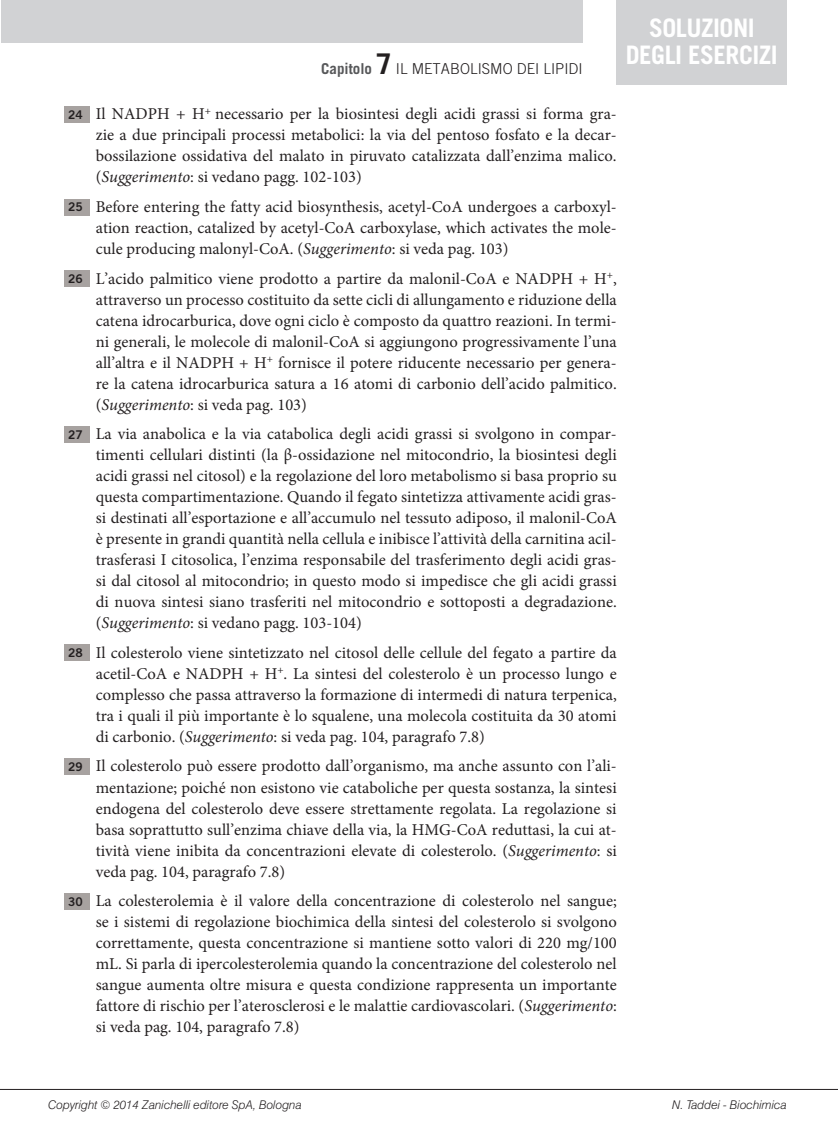
<style>
.page{position:relative;width:838px;height:1132px;background:#fff}
.page>*{position:absolute;margin:0;border:0;box-sizing:border-box;transform-origin:0 0}
.t1{font:700 25.5px/27px "Trade Gothic LT Std";letter-spacing:-.02em;color:#fff;text-align:center}
.t2{font:16.5px/21px "Minion Pro";color:#231f20;text-align:justify}
.t3{font:300 15px "Trade Gothic LT Std";color:#231f20}
.t4{font:italic 300 12px "Swiss 721 BT";color:#231f20}
.s1{font-weight:700;color:#57585a}
.s2{font-weight:700;font-size:28.5px}
.s3{font-family:"Trade Gothic LT Std Bd 2";font-size:12px}
.s4{font-style:italic}
</style>
<div class="page">
<div style="left:1px;top:0;width:582px;height:43px;background:#d1d2d4"></div>
<hr style="left:0;top:1088px;width:838px;height:1px;background:#231f20">
<div style="left:617px;top:0;width:170px;height:85px;background:#d1d2d4"></div>
<div style="left:64px;top:106px;width:25px;height:17px;background:#a7a2a0"></div>
<div style="left:64px;top:199px;width:25px;height:16px;background:#a7a2a0"></div>
<div style="left:64px;top:270px;width:25px;height:17px;background:#a7a2a0"></div>
<div style="left:64px;top:426px;width:25px;height:16px;background:#a7a2a0"></div>
<div style="left:64px;top:644px;width:25px;height:17px;background:#a7a2a0"></div>
<div style="left:64px;top:758px;width:25px;height:16px;background:#a7a2a0"></div>
<div style="left:64px;top:892px;width:25px;height:17px;background:#a7a2a0"></div>
<p class="t3" style="left:321px;top:59px;width:263px"><span class="s1">Capitolo</span> <span class="s2">7</span> IL METABOLISMO DEI LIPIDI</p>
<h1 class="t1" style="left:626px;top:14px;width:153px">SOLUZIONI<br>DEGLI ESERCIZI</h1>
<p class="t2" style="left:96px;top:104px;width:522px;text-indent:-28px"><span class="s3">24</span> Il NADPH + H<sup>+</sup> necessario per la biosintesi degli acidi grassi si forma gra&shy;zie a due principali processi metabolici: la via del pentoso fosfato e la decar&shy;bossilazione ossidativa del malato in piruvato catalizzata dall’enzima malico. (<span class="s4">Suggerimento</span>: si vedano pagg. 102-103)</p>
<p class="t2" style="left:96px;top:196px;width:522px;text-indent:-28px"><span class="s3">25</span> Before entering the fatty acid biosynthesis, acetyl-CoA undergoes a carboxyl&shy;ation reaction, catalized by acetyl-CoA carboxylase, which activates the mole&shy;cule producing malonyl-CoA. (<span class="s4">Suggerimento</span>: si veda pag. 103)</p>
<p class="t2" style="left:96px;top:268px;width:522px;text-indent:-28px"><span class="s3">26</span> L’acido palmitico viene prodotto a partire da malonil-CoA e NADPH + H<sup>+</sup>, attraverso un processo costituito da sette cicli di allungamento e riduzione della catena idrocarburica, dove ogni ciclo è composto da quattro reazioni. In termi&shy;ni generali, le molecole di malonil-CoA si aggiungono progressivamente l’una all’altra e il NADPH + H<sup>+</sup> fornisce il potere riducente necessario per genera&shy;re la catena idrocarburica satura a 16 atomi di carbonio dell’acido palmitico. (<span class="s4">Suggerimento</span>: si veda pag. 103)</p>
<p class="t2" style="left:96px;top:423px;width:522px;text-indent:-28px"><span class="s3">27</span> La via anabolica e la via catabolica degli acidi grassi si svolgono in compar&shy;timenti cellulari distinti (la β-ossidazione nel mitocondrio, la biosintesi degli acidi grassi nel citosol) e la regolazione del loro metabolismo si basa proprio su questa compartimentazione. Quando il fegato sintetizza attivamente acidi gras&shy;si destinati all’esportazione e all’accumulo nel tessuto adiposo, il malonil-CoA è presente in grandi quantità nella cellula e inibisce l’attività della carnitina acil&shy;trasferasi I citosolica, l’enzima responsabile del trasferimento degli acidi gras&shy;si dal citosol al mitocondrio; in questo modo si impedisce che gli acidi grassi di nuova sintesi siano trasferiti nel mitocondrio e sottoposti a degradazione. (<span class="s4">Suggerimento</span>: si vedano pagg. 103-104)</p>
<p class="t2" style="left:96px;top:642px;width:522px;text-indent:-28px"><span class="s3">28</span> Il colesterolo viene sintetizzato nel citosol delle cellule del fegato a partire da acetil-CoA e NADPH + H<sup>+</sup>. La sintesi del colesterolo è un processo lungo e complesso che passa attraverso la formazione di intermedi di natura terpenica, tra i quali il più importante è lo squalene, una molecola costituita da 30 atomi di carbonio. (<span class="s4">Suggerimento</span>: si veda pag. 104, paragrafo 7.8)</p>
<p class="t2" style="left:96px;top:755px;width:522px;text-indent:-28px"><span class="s3">29</span> Il colesterolo può essere prodotto dall’organismo, ma anche assunto con l’ali&shy;mentazione; poiché non esistono vie cataboliche per questa sostanza, la sintesi endogena del colesterolo deve essere strettamente regolata. La regolazione si basa soprattutto sull’enzima chiave della via, la HMG-CoA reduttasi, la cui at&shy;tività viene inibita da concentrazioni elevate di colesterolo. (<span class="s4">Suggerimento</span>: si veda pag. 104, paragrafo 7.8)</p>
<p class="t2" style="left:96px;top:890px;width:522px;text-indent:-28px"><span class="s3">30</span> La colesterolemia è il valore della concentrazione di colesterolo nel sangue; se i sistemi di regolazione biochimica della sintesi del colesterolo si svolgono correttamente, questa concentrazione si mantiene sotto valori di 220 mg/100 mL. Si parla di ipercolesterolemia quando la concentrazione del colesterolo nel sangue aumenta oltre misura e questa condizione rappresenta un importante fattore di rischio per l’aterosclerosi e le malattie cardiovascolari. (<span class="s4">Suggerimento</span>: si veda pag. 104, paragrafo 7.8)</p>
<p class="t4" style="left:48px;top:1097px;width:255px">Copyright © 2014 Zanichelli editore SpA, Bologna</p>
<p class="t4" style="left:672px;top:1097px;width:116px">N. Taddei - Biochimica</p>
</div>
